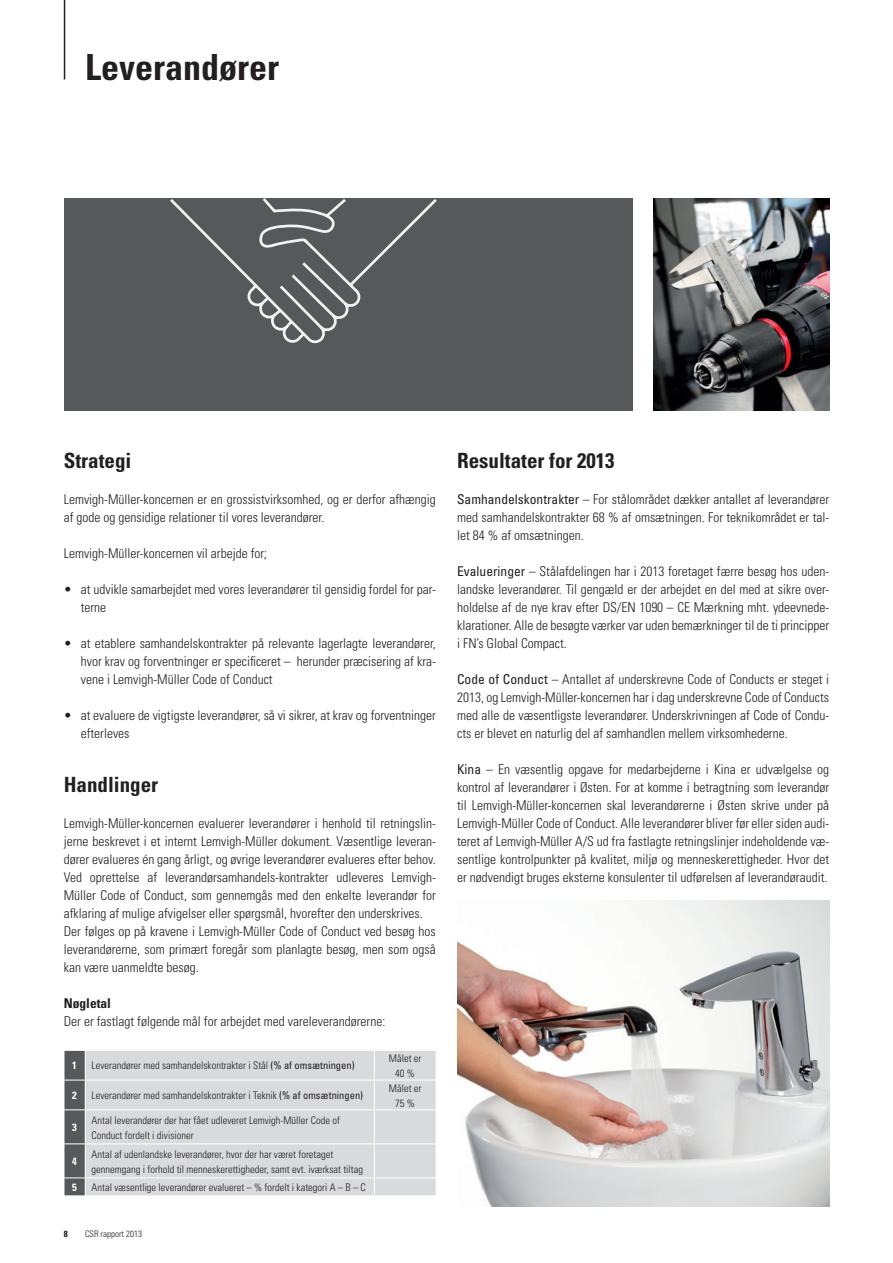
<style>
.page{position:relative;width:893px;height:1263px;background:#fff}
.page>*{position:absolute;margin:0;border:0;box-sizing:border-box;transform-origin:0 0}
.t1{font:700 condensed 36px "Univers LT";color:#231f20}
.t2{font:700 condensed 21px "Univers LT";color:#231f20}
.t3{font:300 condensed 13.5px/18px "Univers LT";color:#231f20;text-align:justify}
.t4{font:700 condensed 13.5px "Univers LT";color:#231f20}
.t5{font:300 condensed 10.5px/15px "Univers LT";color:#231f20;text-align:center}
.t6{font:700 condensed 10.5px "Univers LT";color:#fff}
.t7{font:300 condensed 9px "Univers LT";color:#231f20}
.t8{font:700 condensed 9px "Univers LT";color:#231f20}
.s1{font-weight:400}
</style>
<div class="page">
<div style="left:86px;top:1051px;width:350px;height:144px;background:#d9dadc"></div>
<hr style="left:374px;top:1050px;width:1px;height:30px;background:#fff">
<hr style="left:85px;top:1080px;width:289px;height:1px;background:#fff">
<hr style="left:374px;top:1080px;width:62px;height:1px;background:#fff">
<hr style="left:374px;top:1080px;width:1px;height:30px;background:#fff">
<hr style="left:85px;top:1109px;width:289px;height:1px;background:#fff">
<hr style="left:374px;top:1109px;width:62px;height:1px;background:#fff">
<hr style="left:374px;top:1110px;width:1px;height:34px;background:#fff">
<hr style="left:85px;top:1143px;width:289px;height:1px;background:#fff">
<hr style="left:374px;top:1143px;width:62px;height:1px;background:#fff">
<hr style="left:374px;top:1144px;width:1px;height:34px;background:#fff">
<hr style="left:85px;top:1177px;width:289px;height:1px;background:#fff">
<hr style="left:374px;top:1177px;width:62px;height:1px;background:#fff">
<svg style="left:374px;top:1178px;width:1px;height:17px"></svg>
<svg style="left:64px;top:1050px;width:22px;height:146px;background:#696a6c"></svg>
<hr style="left:85px;top:1195px;width:289px;height:1px;background:#fff">
<hr style="left:64px;top:0;width:1px;height:80px;background:#231f20">
<img style="left:654px;top:198px;width:175px;height:213px">
<div style="left:64px;top:198px;width:568px;height:213px;background:#57585a"></div>
<svg style="left:170px;top:198px;width:267px;height:146px"></svg>
<img style="left:457px;top:900px;width:372px;height:306px">
<h1 class="t1" style="left:85px;top:45px;width:195px">Leverandører</h1>
<h2 class="t2" style="left:64px;top:448px;width:69px">Strategi</h2>
<p class="t3" style="left:64px;top:490px;width:374px">Lemvigh-Müller-koncernen er en grossistvirksomhed, og er derfor afhængig af gode og gensidige relationer til vores leverandører.</p>
<p class="t3" style="left:64px;top:544px;width:205px">Lemvigh-Müller-koncernen vil arbejde for;</p>
<p class="t3" style="left:81px;top:580px;width:357px;text-indent:-17px">• at udvikle samarbejdet med vores leverandører til gensidig fordel for par&shy;terne</p>
<p class="t3" style="left:81px;top:634px;width:357px;text-indent:-17px">• at etablere samhandelskontrakter på relevante lagerlagte leverandører, hvor krav og forventninger er specificeret – herunder præcisering af kra&shy;vene i Lemvigh-Müller Code of Conduct</p>
<p class="t3" style="left:81px;top:706px;width:357px;text-indent:-17px">• at evaluere de vigtigste leverandører, så vi sikrer, at krav og forventninger efterleves</p>
<h2 class="t2" style="left:64px;top:772px;width:96px">Handlinger</h2>
<p class="t3" style="left:64px;top:814px;width:374px;text-align:left">Lemvigh-Müller-koncernen evaluerer leverandører i henhold til retningslin&shy;jerne beskrevet i et internt Lemvigh-Müller dokument. Væsentlige leveran&shy;dører evalueres én gang årligt, og øvrige leverandører evalueres efter behov.<br>Ved oprettelse af leverandørsamhandels-kontrakter udleveres Lemvigh-Müller Code of Conduct, som gennemgås med den enkelte leverandør for afklaring af mulige afvigelser eller spørgsmål, hvorefter den underskrives.<br>Der følges op på kravene i Lemvigh-Müller Code of Conduct ved besøg hos leverandørerne, som primært foregår som planlagte besøg, men som også kan være uanmeldte besøg.</p>
<p class="t4" style="left:64px;top:995px;width:49px">Nøgletal</p>
<p class="t3" style="left:64px;top:1012px;width:323px">Der er fastlagt følgende mål for arbejdet med vareleverandørerne:</p>
<p class="t6" style="left:72px;top:1059px;width:6px">1</p>
<p class="t5" style="left:92px;top:1058px;width:265px">Leverandører med samhandelskontrakter i Stål <span class="s1">(% af omsætningen)</span></p>
<p class="t5" style="left:389px;top:1051px;width:34px">Målet er<br>40 %</p>
<p class="t6" style="left:72px;top:1089px;width:6px">2</p>
<p class="t5" style="left:92px;top:1088px;width:273px">Leverandører med samhandelskontrakter i Teknik <span class="s1">(% af omsætningen)</span></p>
<p class="t5" style="left:389px;top:1080px;width:34px">Målet er<br>75 %</p>
<p class="t6" style="left:72px;top:1121px;width:6px">3</p>
<p class="t5" style="left:92px;top:1112px;width:250px;text-align:left">Antal leverandører der har fået udleveret Lemvigh-Müller Code of<br>Conduct fordelt i divisioner</p>
<p class="t6" style="left:72px;top:1155px;width:6px">4</p>
<p class="t5" style="left:92px;top:1146px;width:273px;text-align:left">Antal af udenlandske leverandører, hvor der har været foretaget gennemgang i forhold til menneskerettigheder, samt evt. iværksat tiltag</p>
<p class="t6" style="left:72px;top:1181px;width:6px">5</p>
<p class="t5" style="left:92px;top:1180px;width:276px">Antal væsentlige leverandører evalueret – % fordelt i kategori A – B – C</p>
<p class="t8" style="left:64px;top:1229px;width:5px">8</p>
<p class="t7" style="left:85px;top:1229px;width:58px">CSR rapport 2013</p>
<h2 class="t2" style="left:457px;top:448px;width:159px">Resultater for 2013</h2>
<p class="t3" style="left:457px;top:490px;width:374px"><span class="s1">Samhandelskontrakter</span> – For stålområdet dækker antallet af leverandører med samhandelskontrakter 68 % af omsætningen. For teknikområdet er tal&shy;let 84 % af omsætningen.</p>
<p class="t3" style="left:457px;top:562px;width:374px"><span class="s1">Evalueringer</span> – Stålafdelingen har i 2013 foretaget færre besøg hos uden&shy;landske leverandører. Til gengæld er der arbejdet en del med at sikre over&shy;holdelse af de nye krav efter DS/EN 1090 – CE Mærkning mht. ydeevnede&shy;klarationer. Alle de besøgte værker var uden bemærkninger til de ti principper i FN’s Global Compact.</p>
<p class="t3" style="left:457px;top:670px;width:374px"><span class="s1">Code of Conduct</span> – Antallet af underskrevne Code of Conducts er steget i 2013, og Lemvigh-Müller-koncernen har i dag underskrevne Code of Conducts med alle de væsentligste leverandører. Underskrivningen af Code of Condu&shy;cts er blevet en naturlig del af samhandlen mellem virksomhederne.</p>
<p class="t3" style="left:457px;top:760px;width:374px"><span class="s1">Kina</span> – En væsentlig opgave for medarbejderne i Kina er udvælgelse og kontrol af leverandører i Østen. For at komme i betragtning som leverandør til Lemvigh-Müller-koncernen skal leverandørerne i Østen skrive under på Lemvigh-Müller Code of Conduct. Alle leverandører bliver før eller siden audi&shy;teret af Lemvigh-Müller A/S ud fra fastlagte retningslinjer indeholdende væ&shy;sentlige kontrolpunkter på kvalitet, miljø og menneskerettigheder. Hvor det er nødvendigt bruges eksterne konsulenter til udførelsen af leverandøraudit.</p>
</div>
